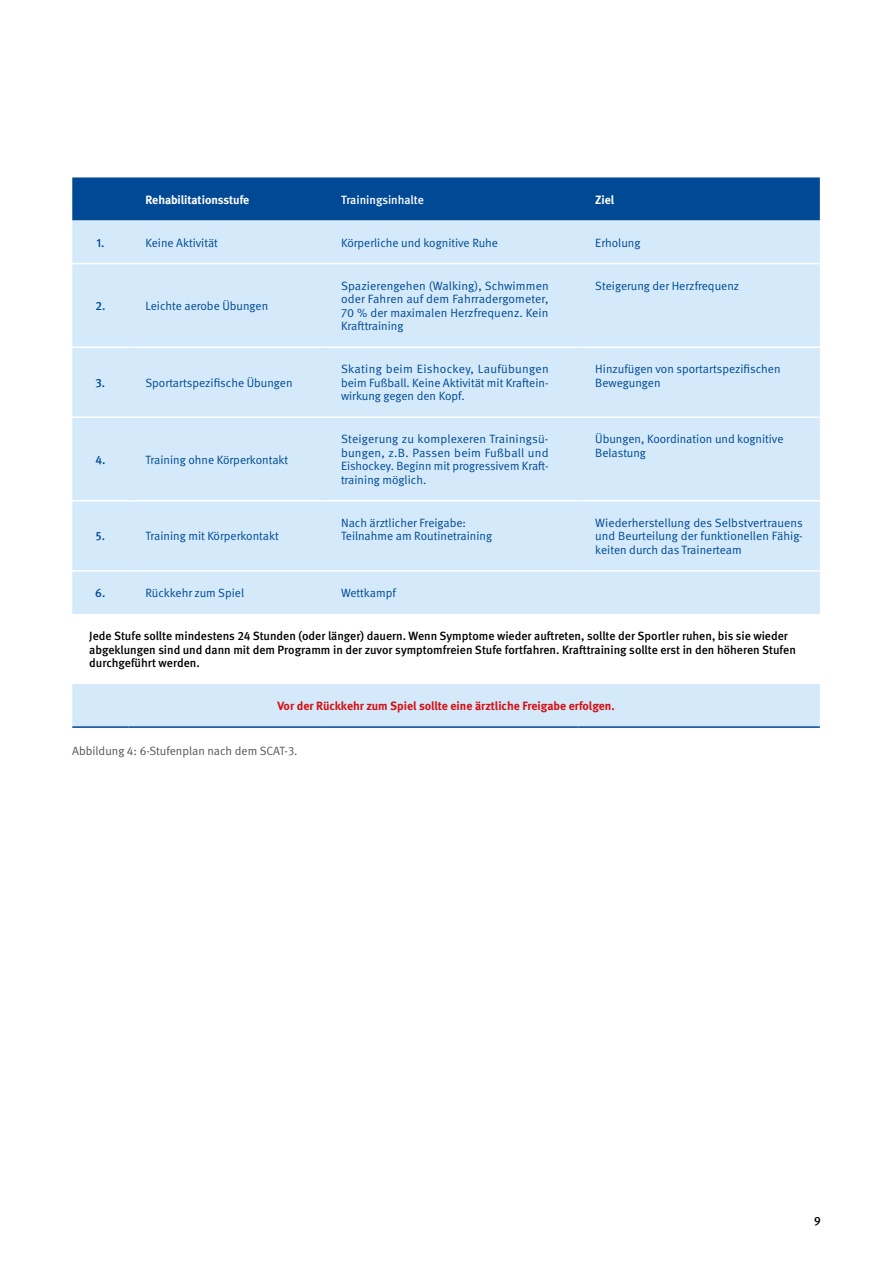
<style>
.page{position:relative;width:893px;height:1263px;background:#fff}
.page>*{position:absolute;margin:0;border:0;box-sizing:border-box;transform-origin:0 0}
.t1{font:12px/13.5px "DGUV Meta";color:#004994}
.t2{font:500 12px/13.5px "DGUV Meta";color:#000}
.t3{font:700 12px "DGUV Meta";color:#d40f14}
.t4{font:12px "DGUV Meta";color:#575656}
.t5{font:12px "DGUV Meta";letter-spacing:.025em;color:#004994}
.t6{font:12px "DGUV Meta";letter-spacing:.02em;color:#004994}
.t7{font:700 12px "DGUV Meta";letter-spacing:-.005em;color:#fff}
.t8{font:500 12px "DGUV Meta";color:#fff}
.t9{font:500 12px "DGUV Meta";color:#004994}
</style>
<div class="page">
<div style="left:72px;top:177px;width:748px;height:44px;background:#004994"></div>
<svg style="left:72px;top:221px;width:748px;height:505px;background:#daedfa"></svg>
<hr style="left:72px;top:263px;width:56px;height:1px;background:#fff">
<hr style="left:128px;top:263px;width:196px;height:1px;background:#fff">
<hr style="left:324px;top:263px;width:254px;height:1px;background:#fff">
<hr style="left:578px;top:263px;width:242px;height:1px;background:#fff">
<hr style="left:72px;top:346px;width:56px;height:2px;background:#fff">
<hr style="left:128px;top:346px;width:196px;height:2px;background:#fff">
<hr style="left:324px;top:346px;width:254px;height:2px;background:#fff">
<hr style="left:578px;top:346px;width:242px;height:2px;background:#fff">
<hr style="left:72px;top:416px;width:56px;height:2px;background:#fff">
<hr style="left:128px;top:416px;width:196px;height:2px;background:#fff">
<hr style="left:324px;top:416px;width:254px;height:2px;background:#fff">
<hr style="left:578px;top:416px;width:242px;height:2px;background:#fff">
<hr style="left:72px;top:500px;width:56px;height:2px;background:#fff">
<hr style="left:128px;top:500px;width:196px;height:2px;background:#fff">
<hr style="left:324px;top:500px;width:254px;height:2px;background:#fff">
<hr style="left:578px;top:500px;width:242px;height:2px;background:#fff">
<hr style="left:72px;top:570px;width:56px;height:2px;background:#fff">
<hr style="left:128px;top:570px;width:196px;height:2px;background:#fff">
<hr style="left:324px;top:570px;width:254px;height:2px;background:#fff">
<hr style="left:578px;top:570px;width:242px;height:2px;background:#fff">
<hr style="left:72px;top:726px;width:56px;height:2px;background:#004994">
<hr style="left:128px;top:726px;width:196px;height:2px;background:#004994">
<hr style="left:324px;top:726px;width:254px;height:2px;background:#004994">
<hr style="left:578px;top:726px;width:242px;height:2px;background:#004994">
<p class="t7" style="left:145px;top:192px;width:105px">Rehabilitationsstufe</p>
<p class="t8" style="left:341px;top:192px;width:84px">Trainingsinhalte</p>
<p class="t7" style="left:595px;top:192px;width:20px">Ziel</p>
<p class="t9" style="left:96px;top:235px;width:9px">1.</p>
<p class="t1" style="left:145px;top:236px;width:74px">Keine Aktivität</p>
<p class="t1" style="left:341px;top:236px;width:159px">Körperliche und kognitive Ruhe</p>
<p class="t1" style="left:595px;top:236px;width:47px">Erholung</p>
<p class="t1" style="left:341px;top:279px;width:209px">Spazierengehen (Walking), Schwimmen</p>
<p class="t1" style="left:595px;top:279px;width:145px">Steigerung der Herzfrequenz</p>
<p class="t1" style="left:341px;top:293px;width:209px">oder Fahren auf dem Fahrradergometer,</p>
<p class="t9" style="left:95px;top:299px;width:11px">2.</p>
<p class="t1" style="left:145px;top:299px;width:124px">Leichte aerobe Übungen</p>
<p class="t1" style="left:341px;top:306px;width:209px">70 % der maximalen Herzfrequenz. Kein<br>Krafttraining</p>
<p class="t5" style="left:341px;top:362px;width:209px">Skating beim Eishockey, Laufübungen</p>
<p class="t1" style="left:595px;top:363px;width:187px">Hinzufügen von sportartspezifischen</p>
<p class="t9" style="left:95px;top:376px;width:11px">3.</p>
<p class="t1" style="left:145px;top:376px;width:149px">Sportartspezifische Übungen</p>
<p class="t1" style="left:341px;top:376px;width:209px">beim Fußball. Keine Aktivität mit Kraftein-</p>
<p class="t1" style="left:595px;top:376px;width:67px">Bewegungen</p>
<p class="t1" style="left:341px;top:390px;width:125px">wirkung gegen den Kopf.</p>
<p class="t1" style="left:341px;top:433px;width:209px">Steigerung zu komplexeren Trainingsü-</p>
<p class="t1" style="left:595px;top:433px;width:190px">Übungen, Koordination und kognitive</p>
<p class="t6" style="left:341px;top:446px;width:209px">bungen, z.B. Passen beim Fußball und</p>
<p class="t1" style="left:595px;top:446px;width:52px">Belastung</p>
<p class="t9" style="left:95px;top:452px;width:11px">4.</p>
<p class="t1" style="left:145px;top:453px;width:144px">Training ohne Körperkontakt</p>
<p class="t1" style="left:341px;top:460px;width:209px">Eishockey. Beginn mit progressivem Kraft&shy;training möglich.</p>
<p class="t1" style="left:341px;top:516px;width:127px">Nach ärztlicher Freigabe:</p>
<p class="t1" style="left:595px;top:516px;width:209px">Wiederherstellung des Selbstvertrauens</p>
<p class="t9" style="left:96px;top:529px;width:11px">5.</p>
<p class="t1" style="left:145px;top:530px;width:135px">Training mit Körperkontakt</p>
<p class="t1" style="left:341px;top:530px;width:153px">Teilnahme am Routinetraining</p>
<p class="t1" style="left:595px;top:530px;width:209px">und Beurteilung der funktionellen Fähig&shy;keiten durch das Trainerteam</p>
<p class="t9" style="left:95px;top:586px;width:12px">6.</p>
<p class="t1" style="left:145px;top:586px;width:100px">Rückkehr zum Spiel</p>
<p class="t1" style="left:341px;top:586px;width:56px">Wettkampf</p>
<p class="t2" style="left:89px;top:629px;width:708px">Jede Stufe sollte mindestens 24 Stunden (oder länger) dauern. Wenn Symptome wieder auftreten, sollte der Sportler ruhen, bis sie wieder abgeklungen sind und dann mit dem Programm in der zuvor symptomfreien Stufe fortfahren. Krafttraining sollte erst in den höheren Stufen durchgeführt werden.</p>
<p class="t3" style="left:277px;top:699px;width:339px">Vor der Rückkehr zum Spiel sollte eine ärztliche Freigabe erfolgen.</p>
<p class="t4" style="left:72px;top:744px;width:227px">Abbildung 4: 6-Stufenplan nach dem SCAT-3.</p>
<p class="t2" style="left:814px;top:1214px;width:8px">9</p>
</div>
